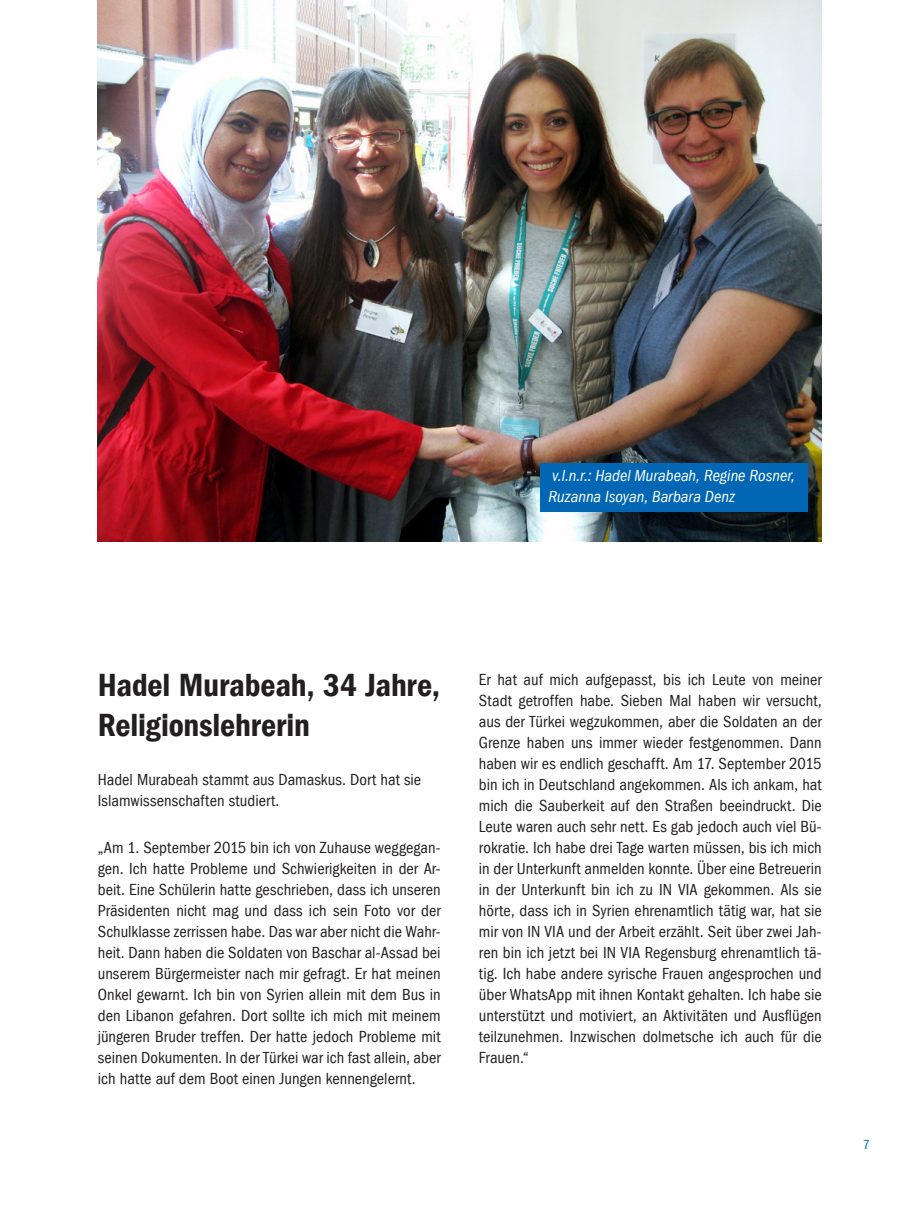
<style>
.page{position:relative;width:910px;height:1208px;background:#fff}
.page>*{position:absolute;margin:0;border:0;box-sizing:border-box;transform-origin:0 0}
.t1{font:600 condensed 33px/39.6px "Franklin Gothic LT";letter-spacing:-.005em;color:#231f20}
.t2{font:condensed 16.5px/21px "Franklin Gothic LT";letter-spacing:.005em;color:#231f20;text-align:justify}
.t3{font:italic condensed 16.5px/21px "Franklin Gothic LT";color:#fff}
.t4{font:condensed 13.5px "Franklin Gothic LT";color:#0166b3}
</style>
<div class="page">
<img style="left:98px;top:0;width:724px;height:541px">
<div style="left:540px;top:462px;width:268px;height:49px;background:#0166b3"></div>
<p class="t3" style="left:549px;top:465px;width:248px">v.l.n.r.: Hadel Murabeah, Regine Rosner,<br>Ruzanna Isoyan, Barbara Denz</p>
<h1 class="t1" style="left:98px;top:665px;width:344px">Hadel Murabeah, 34 Jahre,<br>Religionslehrerin</h1>
<p class="t2" style="left:98px;top:769px;width:325px">Hadel Murabeah stammt aus Damaskus. Dort hat sie<br>Islamwissenschaften studiert.</p>
<p class="t2" style="left:98px;top:837px;width:344px">„Am 1. September 2015 bin ich von Zuhause weggegan&shy;gen. Ich hatte Probleme und Schwierigkeiten in der Ar&shy;beit. Eine Schülerin hatte geschrieben, dass ich unseren Präsidenten nicht mag und dass ich sein Foto vor der Schulklasse zerrissen habe. Das war aber nicht die Wahr&shy;heit. Dann haben die Soldaten von Baschar al-Assad bei unserem Bürgermeister nach mir gefragt. Er hat meinen Onkel gewarnt. Ich bin von Syrien allein mit dem Bus in den Libanon gefahren. Dort sollte ich mich mit meinem jüngeren Bruder treffen. Der hatte jedoch Probleme mit seinen Dokumenten. In der Türkei war ich fast allein, aber ich hatte auf dem Boot einen Jungen kennengelernt.</p>
<p class="t2" style="left:479px;top:669px;width:344px">Er hat auf mich aufgepasst, bis ich Leute von meiner Stadt getroffen habe. Sieben Mal haben wir versucht, aus der Türkei wegzukommen, aber die Soldaten an der Grenze haben uns immer wieder festgenommen. Dann haben wir es endlich geschafft. Am 17. September 2015 bin ich in Deutschland angekommen. Als ich ankam, hat mich die Sauberkeit auf den Straßen beeindruckt. Die Leute waren auch sehr nett. Es gab jedoch auch viel Bü&shy;rokratie. Ich habe drei Tage warten müssen, bis ich mich in der Unterkunft anmelden konnte. Über eine Betreuerin in der Unterkunft bin ich zu IN VIA gekommen. Als sie hörte, dass ich in Syrien ehrenamtlich tätig war, hat sie mir von IN VIA und der Arbeit erzählt. Seit über zwei Jah&shy;ren bin ich jetzt bei IN VIA Regensburg ehrenamtlich tä&shy;tig. Ich habe andere syrische Frauen angesprochen und über WhatsApp mit ihnen Kontakt gehalten. Ich habe sie unterstützt und motiviert, an Aktivitäten und Ausflügen teilzunehmen. Inzwischen dolmetsche ich auch für die Frauen.“</p>
<p class="t4" style="left:863px;top:1137px;width:8px">7</p>
</div>
